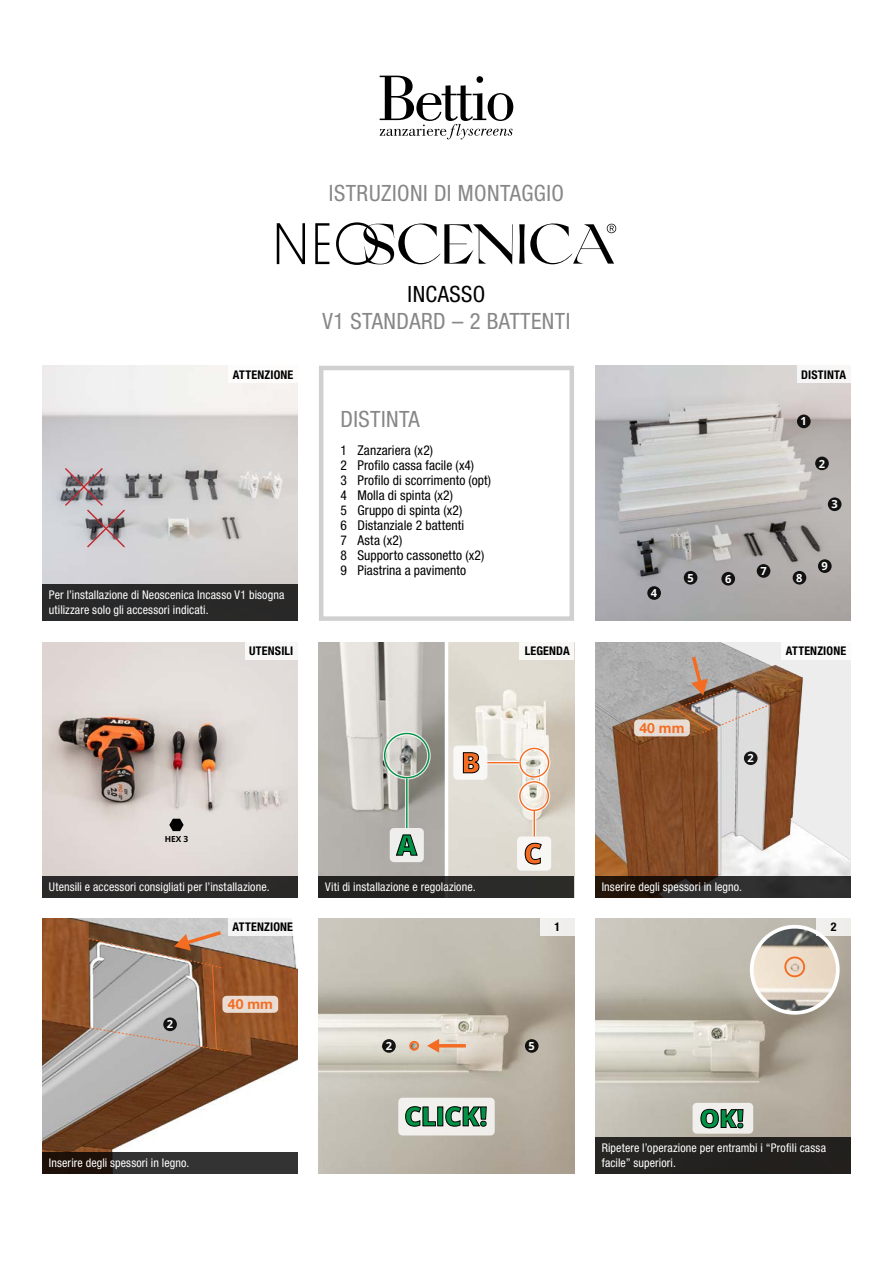
<style>
.page{position:relative;width:893px;height:1263px;background:#fff}
.page>*{position:absolute;margin:0;border:0;box-sizing:border-box;transform-origin:0 0}
.t1{font:800 28.2px "Open Sans";color:#f36c22}
.t2{font:800 28.2px "Open Sans";color:#009245}
.t3{font:800 26.55px "Open Sans";letter-spacing:-.02em;color:#009245}
.t4{font:800 25.05px "Open Sans";color:#009245}
.Titoli{font:condensed 22.5px "Helvetica Neue LT Std";letter-spacing:.02em;color:#878787}
.t5{font:condensed 22.5px "Helvetica Neue LT Std";letter-spacing:.02em;color:#000}
.t6{font:700 13.95px "Helvetica Neue LT Std";color:#f36c22}
.t7{font:condensed 13.5px/15px "Helvetica Neue LT Std";letter-spacing:.01em;color:#000}
.t8{font:condensed 12px/15px "Helvetica Neue LT Std";letter-spacing:.01em;color:#fff}
.Distinta{font:700 condensed 12px "Helvetica Neue LT Std";letter-spacing:.015em;color:#000}
.t9{font:700 11.1px "Open Sans";color:#fff}
.t10{font:700 8.4px "Open Sans";color:#000}
</style>
<div class="page">
<svg style="left:277px;top:223px;width:28px;height:41px"></svg>
<svg style="left:315px;top:223px;width:14px;height:41px"></svg>
<svg style="left:336px;top:222px;width:177px;height:43px"></svg>
<svg style="left:519px;top:223px;width:97px;height:41px"></svg>
<svg style="left:380px;top:76px;width:133px;height:63px"></svg>
<img style="left:43px;top:366px;width:255px;height:218px">
<svg style="left:63px;top:466px;width:63px;height:83px"></svg>
<div style="left:43px;top:584px;width:255px;height:37px;background:#292929"></div>
<img style="left:595px;top:366px;width:255px;height:255px">
<div style="left:797px;top:415px;width:14px;height:13px;background:#111010;border-radius:50%"></div>
<div style="left:815px;top:457px;width:14px;height:13px;background:#121212;border-radius:50%"></div>
<svg style="left:828px;top:497px;width:13px;height:14px"></svg>
<svg style="left:647px;top:586px;width:14px;height:14px"></svg>
<div style="left:684px;top:571px;width:13px;height:14px;background:#111;border-radius:50%"></div>
<svg style="left:721px;top:572px;width:14px;height:13px"></svg>
<div style="left:757px;top:564px;width:13px;height:14px;background:#111;border-radius:50%"></div>
<div style="left:793px;top:571px;width:13px;height:14px;background:#121111;border-radius:50%"></div>
<svg style="left:818px;top:559px;width:14px;height:14px"></svg>
<img style="left:319px;top:642px;width:255px;height:234px">
<hr style="left:445px;top:642px;width:3px;height:245px;background:#fff">
<div style="left:390px;top:828px;width:34px;height:34px;background:#eeeeed;border-radius:4px"></div>
<svg style="left:396px;top:834px;width:22px;height:22px"></svg>
<div style="left:383px;top:732px;width:48px;height:47px;border:4px solid #fff;border-radius:50%"></div>
<div style="left:384px;top:733px;width:46px;height:45px;border:1px solid #009245;border-radius:50%"></div>
<div style="left:517px;top:836px;width:34px;height:35px;background:#f8f7f5;border-radius:4px"></div>
<svg style="left:525px;top:843px;width:17px;height:21px"></svg>
<div style="left:518px;top:780px;width:32px;height:32px;border:4px solid #fff;border-radius:50%"></div>
<div style="left:519px;top:781px;width:30px;height:30px;border:1px solid #f36c22;border-radius:50%"></div>
<svg style="left:532px;top:811px;width:4px;height:25px"></svg>
<svg style="left:534px;top:811px;width:1px;height:25px"></svg>
<div style="left:453px;top:746px;width:34px;height:34px;background:#f9f8f6;border-radius:4px"></div>
<svg style="left:463px;top:752px;width:16px;height:21px"></svg>
<div style="left:518px;top:746px;width:32px;height:33px;border:4px solid #fff;border-radius:50%"></div>
<div style="left:519px;top:748px;width:30px;height:30px;border:1px solid #f36c22;border-radius:50%"></div>
<hr style="left:487px;top:761px;width:32px;height:3px;background:#fff">
<hr style="left:487px;top:762px;width:32px;height:1px;background:#f36c22">
<svg style="left:405px;top:778px;width:4px;height:50px"></svg>
<hr style="left:406px;top:778px;width:1px;height:50px;background:#009245">
<div style="left:319px;top:876px;width:255px;height:21px;background:#2b2a28"></div>
<img style="left:43px;top:642px;width:255px;height:234px">
<svg style="left:169px;top:819px;width:15px;height:12px"></svg>
<div style="left:43px;top:876px;width:255px;height:21px;background:#2b2a29"></div>
<img style="left:595px;top:642px;width:255px;height:234px">
<div style="left:634px;top:719px;width:56px;height:17px;background:#e8ddd5;border-radius:4px"></div>
<svg style="left:667px;top:653px;width:103px;height:81px"></svg>
<svg style="left:744px;top:751px;width:13px;height:14px"></svg>
<svg style="left:595px;top:876px;width:255px;height:21px;fill:#2e2e2e"></svg>
<img style="left:43px;top:918px;width:255px;height:234px">
<div style="left:222px;top:996px;width:56px;height:17px;background:#eadcd3;border-radius:4px"></div>
<svg style="left:87px;top:928px;width:141px;height:124px"></svg>
<svg style="left:163px;top:1017px;width:14px;height:14px"></svg>
<svg style="left:43px;top:1152px;width:255px;height:22px;fill:#333"></svg>
<img style="left:319px;top:918px;width:255px;height:256px">
<hr style="left:437px;top:1044px;width:29px;height:3px;background:#f36c22">
<svg style="left:427px;top:1039px;width:12px;height:14px"></svg>
<div style="left:409px;top:1041px;width:10px;height:10px;border:2px solid #f36c22;border-radius:50%"></div>
<svg style="left:398px;top:1098px;width:97px;height:37px;fill:#f1efed"></svg>
<svg style="left:405px;top:1106px;width:31px;height:20px"></svg>
<svg style="left:445px;top:1106px;width:42px;height:20px"></svg>
<svg style="left:382px;top:1039px;width:14px;height:14px"></svg>
<div style="left:525px;top:1039px;width:14px;height:14px;background:#131211;border-radius:50%"></div>
<img style="left:595px;top:918px;width:255px;height:219px">
<svg style="left:746px;top:921px;width:98px;height:98px"></svg>
<div style="left:693px;top:1103px;width:60px;height:31px;background:#f0eeec;border-radius:4px"></div>
<svg style="left:700px;top:1109px;width:43px;height:19px"></svg>
<div style="left:595px;top:1137px;width:255px;height:37px;background:#23211f"></div>
<div style="left:319px;top:366px;width:255px;height:255px;border:4px solid #d0d0d0"></div>
<div style="left:540px;top:918px;width:34px;height:17px;background:#f1efed"></div>
<div style="left:816px;top:918px;width:34px;height:17px;background:#f0efec"></div>
<div style="left:797px;top:366px;width:53px;height:17px;background:#f7f6f6"></div>
<div style="left:228px;top:366px;width:70px;height:17px;background:#fff"></div>
<div style="left:245px;top:642px;width:53px;height:17px;background:#f8f7f7"></div>
<div style="left:520px;top:642px;width:54px;height:17px;background:#f8f7f5"></div>
<div style="left:781px;top:642px;width:69px;height:17px;background:#fff"></div>
<div style="left:228px;top:918px;width:69px;height:17px;background:#f4f4f4"></div>
<p class="Titoli" style="left:329px;top:180px;width:237px">ISTRUZIONI DI MONTAGGIO</p>
<p class="t5" style="left:408px;top:281px;width:79px">INCASSO</p>
<p class="Titoli" style="left:323px;top:308px;width:249px">V1 STANDARD – 2 BATTENTI</p>
<p class="Distinta" style="left:233px;top:367px;width:62px">ATTENZIONE</p>
<p class="Distinta" style="left:801px;top:367px;width:47px">DISTINTA</p>
<p class="t8" style="left:49px;top:588px;width:237px">Per l’installazione di Neoscenica Incasso V1 bisogna utilizzare solo gli accessori indicati.</p>
<p class="Titoli" style="left:340px;top:406px;width:81px">DISTINTA</p>
<p class="t7" style="left:340px;top:443px;width:152px">1 Zanzariera (x2)<br>2 Profilo cassa facile (x4)<br>3 Profilo di scorrimento (opt)<br>4 Molla di spinta (x2)<br>5 Gruppo di spinta (x2)<br>6 Distanziale 2 battenti<br>7 Asta (x2)<br>8 Supporto cassonetto (x2)<br>9 Piastrina a pavimento</p>
<p class="t9" style="left:651px;top:585px;width:8px">4</p>
<p class="t9" style="left:687px;top:570px;width:8px">5</p>
<p class="t9" style="left:725px;top:571px;width:8px">6</p>
<p class="t9" style="left:760px;top:563px;width:8px">7</p>
<p class="t9" style="left:801px;top:414px;width:8px">1</p>
<p class="t9" style="left:819px;top:456px;width:8px">2</p>
<p class="t9" style="left:831px;top:497px;width:8px">3</p>
<p class="t9" style="left:796px;top:570px;width:8px">8</p>
<p class="t9" style="left:822px;top:558px;width:8px">9</p>
<p class="Distinta" style="left:249px;top:643px;width:46px">UTENSILI</p>
<p class="Distinta" style="left:525px;top:643px;width:47px">LEGENDA</p>
<p class="Distinta" style="left:786px;top:643px;width:62px">ATTENZIONE</p>
<p class="t10" style="left:165px;top:833px;width:25px">HEX 3</p>
<p class="t8" style="left:49px;top:879px;width:222px">Utensili e accessori consigliati per l’installazione.</p>
<p class="Distinta" style="left:233px;top:920px;width:62px">ATTENZIONE</p>
<p class="t9" style="left:167px;top:1017px;width:8px">2</p>
<p class="t6" style="left:228px;top:996px;width:46px">40 mm</p>
<p class="t8" style="left:49px;top:1155px;width:142px">Inserire degli spessori in legno.</p>
<p class="t1" style="left:461px;top:743px;width:20px">B</p>
<p class="t6" style="left:639px;top:719px;width:46px">40 mm</p>
<p class="t9" style="left:748px;top:751px;width:8px">2</p>
<p class="t2" style="left:397px;top:826px;width:22px">A</p>
<p class="t1" style="left:524px;top:834px;width:20px">C</p>
<p class="t8" style="left:325px;top:879px;width:152px">Viti di installazione e regolazione.</p>
<p class="t8" style="left:602px;top:879px;width:142px">Inserire degli spessori in legno.</p>
<p class="Distinta" style="left:554px;top:920px;width:7px">1</p>
<p class="Distinta" style="left:831px;top:920px;width:7px">2</p>
<p class="t9" style="left:386px;top:1038px;width:8px">2</p>
<p class="t9" style="left:529px;top:1038px;width:8px">5</p>
<p class="t3" style="left:404px;top:1098px;width:84px">CLICK!</p>
<p class="t4" style="left:700px;top:1101px;width:46px">OK!</p>
<p class="t8" style="left:602px;top:1140px;width:226px">Ripetere l’operazione per entrambi i “Profili cassa facile” superiori.</p>
</div>
